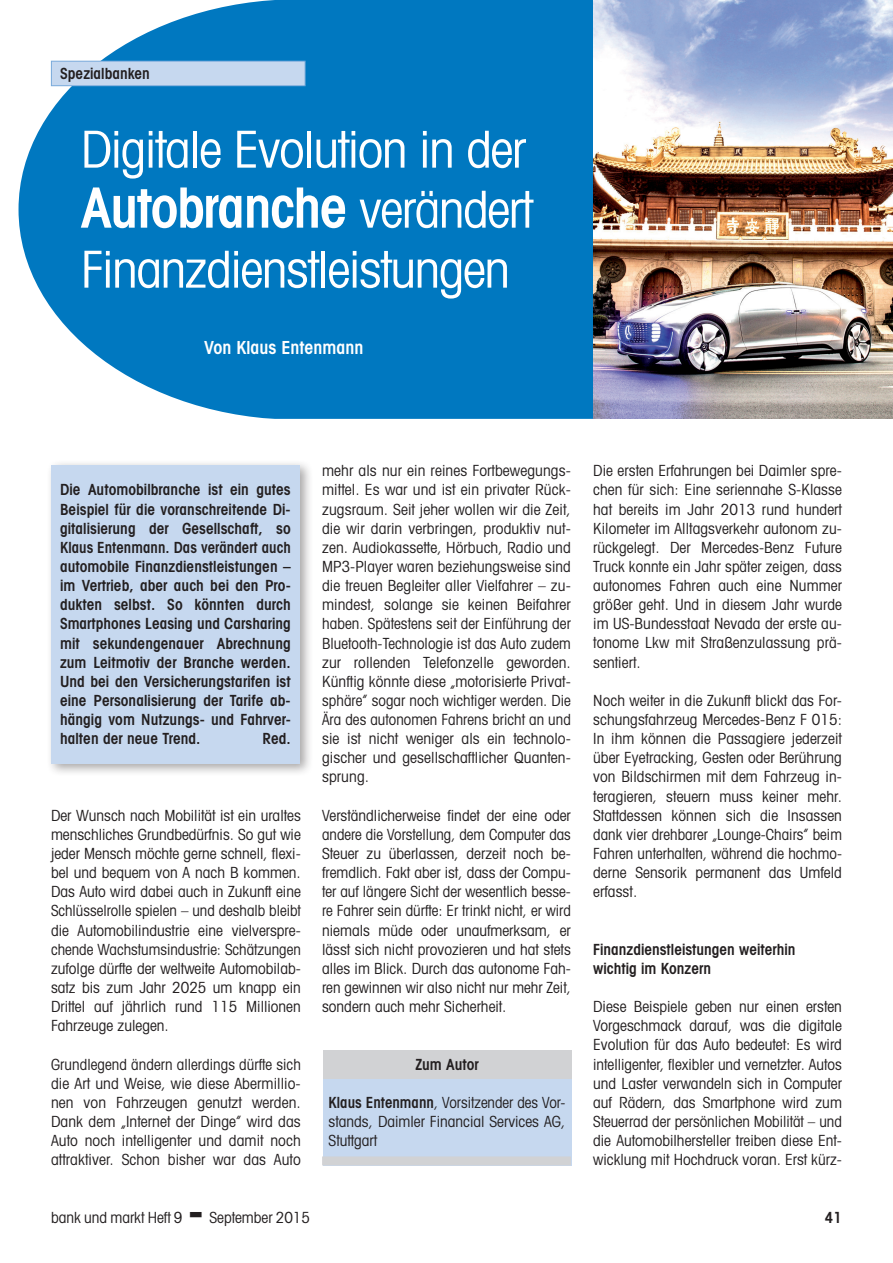
<style>
.page{position:relative;width:893px;height:1263px;background:#fff}
.page>*{position:absolute;margin:0;border:0;box-sizing:border-box;transform-origin:0 0}
.t1{font:600 condensed 55.5px "Avant Garde";letter-spacing:-.025em;color:#fff}
.t2{font:condensed 51px/60px "Avant Garde";letter-spacing:-.025em;color:#fff}
.t3{font:600 condensed 18px "Avant Garde";color:#fff}
.t4{font:condensed 15.3px/19.2px "Avant Garde";color:#231f20;text-align:justify}
.t5{font:600 condensed 15.3px/19.2px "Avant Garde";color:#231f20}
.s1{font-weight:400;font-size:51px}
.s2{font-weight:600;font-size:55.5px}
.s3{font-weight:600}
</style>
<div class="page">
<svg style="left:19px;top:0;width:574px;height:419px;background:#1a85c6"></svg>
<div style="left:51px;top:61px;width:254px;height:25px;background:#c6d8ef"></div>
<div style="left:51px;top:61px;width:254px;height:25px;border:1px solid #7aabdb"></div>
<img style="left:593px;top:0;width:300px;height:419px">
<div style="left:46px;top:460px;width:267px;height:317px;background:#231f20;opacity:.4"></div>
<div style="left:51px;top:465px;width:249px;height:298px;background:#c6d8ef"></div>
<div style="left:323px;top:1073px;width:248px;height:92px;background:#c6d8ef"></div>
<div style="left:323px;top:1050px;width:248px;height:28px;background:#d1d2d4"></div>
<div style="left:322px;top:1156px;width:249px;height:9px;background:#d1d2d4"></div>
<p class="t5" style="left:60px;top:64px;width:91px">Spezialbanken</p>
<h2 class="t2" style="left:81px;top:118px;width:447px">Digitale Evolution in der</h2>
<h1 class="t1" style="left:81px;top:174px;width:454px">Autobranche <span class="s1">verändert</span></h1>
<h2 class="t2" style="left:81px;top:238px;width:431px">Finanzdienstleistungen</h2>
<h2 class="t2" style="left:90px;top:155px;width:412px"><span class="s2">Frauen</span> im Banking – die <span class="s2">Quote</span> kommt</h2>
<p class="t3" style="left:204px;top:337px;width:161px">Von Klaus Entenmann</p>
<p class="t3" style="left:164px;top:339px;width:150px">Von Jörg Wittenberg</p>
<p class="t5" style="left:60px;top:480px;width:232px;text-align:justify">Die Automobilbranche ist ein gutes Beispiel für die voranschreitende Di&shy;gitalisierung der Gesellschaft, so Klaus Entenmann. Das verändert auch automobile Finanzdienstleistungen – im Vertrieb, aber auch bei den Pro&shy;dukten selbst. So könnten durch Smartphones Leasing und Carsharing mit sekundengenauer Abrechnung zum Leitmotiv der Branche werden.<br>Und bei den Versicherungstarifen ist eine Personalisierung der Tarife ab&shy;hängig vom Nutzungs- und Fahrver&shy;halten der neue Trend.</p>
<p class="t5" style="left:262px;top:729px;width:30px">Red.</p>
<p class="t4" style="left:51px;top:805px;width:251px">Der Wunsch nach Mobilität ist ein uraltes menschliches Grundbedürfnis. So gut wie jeder Mensch möchte gerne schnell, flexi&shy;bel und bequem von A nach B kommen.<br>Das Auto wird dabei auch in Zukunft eine Schlüsselrolle spielen – und deshalb bleibt die Automobilindustrie eine vielverspre&shy;chende Wachstumsindustrie: Schätzungen zufolge dürfte der weltweite Automobilab&shy;satz bis zum Jahr 2025 um knapp ein Drittel auf jährlich rund 115 Millionen Fahrzeuge zulegen.</p>
<p class="t4" style="left:51px;top:1054px;width:251px">Grundlegend ändern allerdings dürfte sich die Art und Weise, wie diese Abermillio&shy;nen von Fahrzeugen genutzt werden.<br>Dank dem „Internet der Dinge” wird das Auto noch intelligenter und damit noch attraktiver. Schon bisher war das Auto</p>
<p class="t4" style="left:322px;top:461px;width:250px">mehr als nur ein reines Fortbewegungs&shy;mittel. Es war und ist ein privater Rück&shy;zugsraum. Seit jeher wollen wir die Zeit, die wir darin verbringen, produktiv nut&shy;zen. Audiokassette, Hörbuch, Radio und MP3-Player waren beziehungsweise sind die treuen Begleiter aller Vielfahrer – zu&shy;mindest, solange sie keinen Beifahrer haben. Spätestens seit der Einführung der Bluetooth-Technologie ist das Auto zudem zur rollenden Telefonzelle geworden.<br>Künftig könnte diese „motorisierte Privat&shy;sphäre” sogar noch wichtiger werden. Die Ära des autonomen Fahrens bricht an und sie ist nicht weniger als ein technolo&shy;gischer und gesellschaftlicher Quanten&shy;sprung.</p>
<p class="t4" style="left:322px;top:805px;width:250px">Verständlicherweise findet der eine oder andere die Vorstellung, dem Computer das Steuer zu überlassen, derzeit noch be&shy;fremdlich. Fakt aber ist, dass der Compu&shy;ter auf längere Sicht der wesentlich besse&shy;re Fahrer sein dürfte: Er trinkt nicht, er wird niemals müde oder unaufmerksam, er lässt sich nicht provozieren und hat stets alles im Blick. Durch das autonome Fah&shy;ren gewinnen wir also nicht nur mehr Zeit, sondern auch mehr Sicherheit.</p>
<p class="t5" style="left:415px;top:1054px;width:65px">Zum Autor</p>
<p class="t4" style="left:329px;top:1092px;width:238px"><span class="s3">Klaus Entenmann</span>, Vorsitzender des Vor&shy;stands, Daimler Financial Services AG, Stuttgart</p>
<p class="t4" style="left:593px;top:461px;width:250px">Die ersten Erfahrungen bei Daimler spre&shy;chen für sich: Eine seriennahe S-Klasse hat bereits im Jahr 2013 rund hundert Kilometer im Alltagsverkehr autonom zu&shy;rückgelegt. Der Mercedes-Benz Future Truck konnte ein Jahr später zeigen, dass autonomes Fahren auch eine Nummer größer geht. Und in diesem Jahr wurde im US-Bundesstaat Nevada der erste au&shy;tonome Lkw mit Straßenzulassung prä&shy;sentiert.</p>
<p class="t4" style="left:593px;top:690px;width:250px">Noch weiter in die Zukunft blickt das For&shy;schungsfahrzeug Mercedes-Benz F 015:<br>In ihm können die Passagiere jederzeit über Eyetracking, Gesten oder Berührung von Bildschirmen mit dem Fahrzeug in&shy;teragieren, steuern muss keiner mehr.<br>Stattdessen können sich die Insassen dank vier drehbarer „Lounge-Chairs” beim Fahren unterhalten, während die hochmo&shy;derne Sensorik permanent das Umfeld erfasst.</p>
<p class="t5" style="left:593px;top:939px;width:204px">Finanzdienstleistungen weiterhin wichtig im Konzern</p>
<p class="t4" style="left:593px;top:997px;width:250px">Diese Beispiele geben nur einen ersten Vorgeschmack darauf, was die digitale Evolution für das Auto bedeutet: Es wird intelligenter, flexibler und vernetzter. Autos und Laster verwandeln sich in Computer auf Rädern, das Smartphone wird zum Steuerrad der persönlichen Mobilität – und die Automobilhersteller treiben diese Ent&shy;wicklung mit Hochdruck voran. Erst kürz-</p>
<p class="t4" style="left:51px;top:1207px;width:133px">bank und markt Heft 9</p>
<p class="t4" style="left:209px;top:1207px;width:102px">September 2015</p>
<p class="t5" style="left:825px;top:1207px;width:19px">41</p>
</div>
